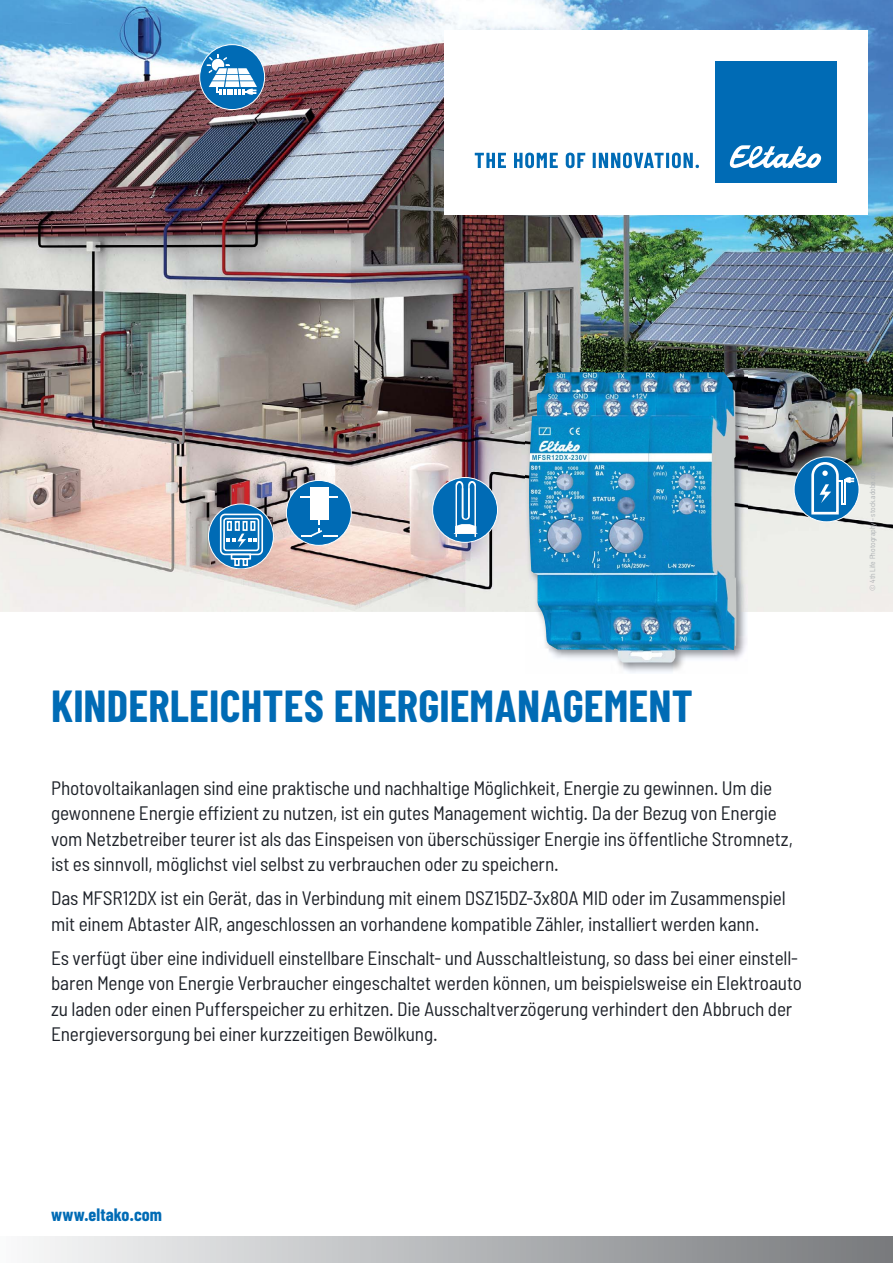
<style>
.page{position:relative;width:893px;height:1263px;background:#fff}
.page>*{position:absolute;margin:0;border:0;box-sizing:border-box;transform-origin:0 0}
.t1{font:700 45px "Barlow Condensed";letter-spacing:.005em;color:#006bb5}
.t2{font:semi-condensed 19.5px/25.5px "Barlow";letter-spacing:-.01em;color:#1e2229}
.t3{font:700 18px "Barlow Condensed";letter-spacing:.005em;color:#006bb5}
.t4{font:semi-condensed 7.5px "Barlow";color:#acb0b3}
</style>
<div class="page">
<img style="left:0;top:0;width:893px;height:612px">
<div style="left:444px;top:30px;width:423px;height:184px;background:#fff"></div>
<div style="left:715px;top:62px;width:121px;height:121px;background:#006bb5"></div>
<svg style="left:729px;top:145px;width:92px;height:23px"></svg>
<svg style="left:475px;top:153px;width:31px;height:15px"></svg>
<svg style="left:514px;top:153px;width:44px;height:15px"></svg>
<svg style="left:566px;top:153px;width:19px;height:15px"></svg>
<svg style="left:593px;top:153px;width:106px;height:15px"></svg>
<div style="left:794px;top:457px;width:65px;height:65px;background:#006bb5;border-radius:50%"></div>
<div style="left:794px;top:457px;width:65px;height:65px;border:1px solid #fff;border-radius:50%"></div>
<svg style="left:810px;top:461px;width:44px;height:55px"></svg>
<hr style="left:844px;top:480px;width:2px;height:25px;background:#fff">
<svg style="left:208px;top:504px;width:65px;height:65px"></svg>
<div style="left:208px;top:504px;width:65px;height:65px;border:1px solid #fff;border-radius:50%"></div>
<div style="left:220px;top:514px;width:43px;height:41px;border:2px solid #fff;border-radius:4px"></div>
<svg style="left:222px;top:517px;width:38px;height:50px"></svg>
<div style="left:286px;top:480px;width:65px;height:65px;background:#006bb5;border-radius:50%"></div>
<div style="left:286px;top:480px;width:65px;height:65px;border:1px solid #fff;border-radius:50%"></div>
<div style="left:310px;top:487px;width:18px;height:32px;background:#fff"></div>
<hr style="left:301px;top:496px;width:37px;height:2px;background:#fff">
<svg style="left:301px;top:519px;width:37px;height:18px"></svg>
<div style="left:433px;top:477px;width:64px;height:65px;background:#006bb5;border-radius:50%"></div>
<div style="left:432px;top:477px;width:66px;height:65px;border:1px solid #fff;border-radius:50%"></div>
<svg style="left:454px;top:481px;width:23px;height:56px"></svg>
<div style="left:200px;top:45px;width:65px;height:65px;background:#006bb5;border-radius:50%"></div>
<div style="left:200px;top:45px;width:65px;height:65px;border:1px solid #fff;border-radius:50%"></div>
<svg style="left:207px;top:54px;width:50px;height:41px"></svg>
<div style="left:0;top:1236px;width:893px;height:27px;background:linear-gradient(to right,#f9f9fa,#77797c)"></div>
<img style="left:525px;top:369px;width:222px;height:304px">
<img style="left:529px;top:372px;width:207px;height:291px">
<h1 class="t1" style="left:51px;top:680px;width:643px">KINDERLEICHTES ENERGIEMANAGEMENT</h1>
<p class="t2" style="left:51px;top:777px;width:743px">Photovoltaikanlagen sind eine praktische und nachhaltige Möglichkeit, Energie zu gewinnen. Um die gewonnene Energie effizient zu nutzen, ist ein gutes Management wichtig. Da der Bezug von Energie vom Netzbetreiber teurer ist als das Einspeisen von überschüssiger Energie ins öffentliche Stromnetz, ist es sinnvoll, möglichst viel selbst zu verbrauchen oder zu speichern.</p>
<p class="t2" style="left:51px;top:888px;width:736px">Das MFSR12DX ist ein Gerät, das in Verbindung mit einem DSZ15DZ-3x80A MID oder im Zusammenspiel mit einem Abtaster AIR, angeschlossen an vorhandene kompatible Zähler, installiert werden kann.</p>
<p class="t2" style="left:51px;top:947px;width:752px">Es verfügt über eine individuell einstellbare Einschalt- und Ausschaltleistung, so dass bei einer einstell&shy;baren Menge von Energie Verbraucher eingeschaltet werden können, um beispielsweise ein Elektroauto zu laden oder einen Pufferspeicher zu erhitzen. Die Ausschaltverzögerung verhindert den Abbruch der Energieversorgung bei einer kurzzeitigen Bewölkung.</p>
<p class="t3" style="left:51px;top:1204px;width:112px">www.eltako.com</p>
<p class="t4" style="left:870px;top:591px;width:126px;rotate:-90deg">© 4th Life Photography – stock.adobe.com</p>
</div>
